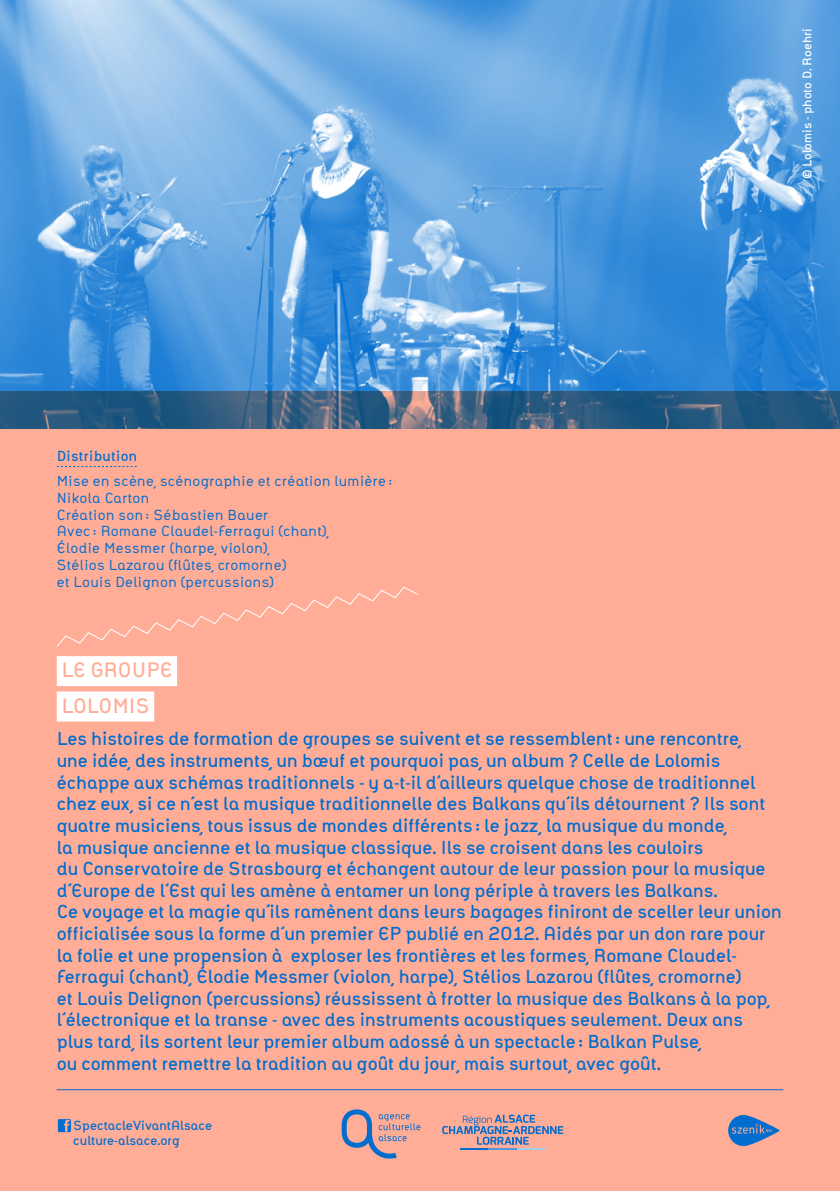
<style>
.page{position:relative;width:840px;height:1191px;background:#fff}
.page>*{position:absolute;margin:0;border:0;box-sizing:border-box;transform-origin:0 0}
.t1{font:700 20px/35.4px "Agence";color:#ffad97}
.t2{font:700 18px/21.6px "Agence";color:#006dcf}
.t3{font:14px/16.8px "Agence";letter-spacing:.025em;color:#006dcf}
.t4{font:700 14px "Agence";letter-spacing:.025em;color:#006dcf}
.t5{font:700 12.6px/14.4px "Agence";color:#006dcf}
.t6{font:700 12px "Agence";color:#fff}
</style>
<div class="page">
<div style="left:0;top:391px;width:839px;height:800px;background:#ffad97"></div>
<svg style="left:341px;top:1109px;width:79px;height:50px"></svg>
<div style="left:58px;top:1119px;width:13px;height:13px;background:#006dcf"></div>
<svg style="left:64px;top:1119px;width:6px;height:12px"></svg>
<hr style="left:57px;top:1089px;width:725px;height:1px;background:#006dcf">
<svg style="left:728px;top:1115px;width:51px;height:31px"></svg>
<svg style="left:442px;top:1114px;width:121px;height:30px"></svg>
<hr style="left:459px;top:1147px;width:29px;height:2px;background:#006dcf">
<hr style="left:488px;top:1147px;width:28px;height:2px;background:#4d99dd">
<hr style="left:516px;top:1147px;width:29px;height:2px;background:#a8cdef">
<div style="left:57px;top:656px;width:120px;height:30px;background:#fff"></div>
<div style="left:57px;top:691px;width:97px;height:30px;background:#fff"></div>
<img style="left:0;top:0;width:839px;height:428px">
<svg style="left:57px;top:466px;width:80px;height:1px"></svg>
<svg style="left:57px;top:586px;width:361px;height:61px"></svg>
<p class="t6" style="left:799px;top:179px;width:153px;rotate:-90deg">© Lolomis - photo D. Roehri</p>
<p class="t4" style="left:57px;top:447px;width:82px">Distribution</p>
<p class="t3" style="left:57px;top:472px;width:337px">Mise en scène, scénographie et création lumière :<br>Nikola Carton<br>Création son : Sébastien Bauer<br>Avec : Romane Claudel-Ferragui (chant),<br>Élodie Messmer (harpe, violon),<br>Stélios Lazarou (flûtes, cromorne)<br>et Louis Delignon (percussions)</p>
<p class="t1" style="left:61px;top:652px;width:84px">LE groupe lolomis</p>
<p class="t2" style="left:57px;top:728px;width:726px">Les histoires de formation de groupes se suivent et se ressemblent: une rencontre,<br>une idée, des instruments, un bœuf et pourquoi pas, un album ? Celle de Lolomis échappe aux schémas traditionnels – y a-t-il d’ailleurs quelque chose de traditionnel chez eux, si ce n’est la musique traditionnelle des Balkans qu’ils détournent ? Ils sont quatre musiciens, tous issus de mondes différents: le jazz, la musique du monde,<br>la musique ancienne et la musique classique. Ils se croisent dans les couloirs<br>du Conservatoire de Strasbourg et échangent autour de leur passion pour la musique d’Europe de l’Est qui les amène à entamer un long périple à travers les Balkans.<br>Ce voyage et la magie qu’ils ramènent dans leurs bagages finiront de sceller leur union officialisée sous la forme d’un premier EP publié en 2012. Aidés par un don rare pour la folie et une propension à exploser les frontières et les formes, Romane Claudel-Ferragui (chant), Élodie M essmer (violon, harpe), Stélios Lazarou (flûtes, cromorne)<br>et Louis Delignon (percussions) réussissent à frotter la musique des Balkans à la pop, l’électronique et la transe – avec des instruments acoustiques seulement. Deux ans plus tard, ils sortent leur premier album adossé à un spectacle: Balkan Pulse,<br>ou comment remettre la tradition au goût du jour, mais surtout, avec goût.</p>
<p class="t5" style="left:73px;top:1118px;width:140px">SpectacleVivantAlsace culture-alsace.org</p>
</div>
